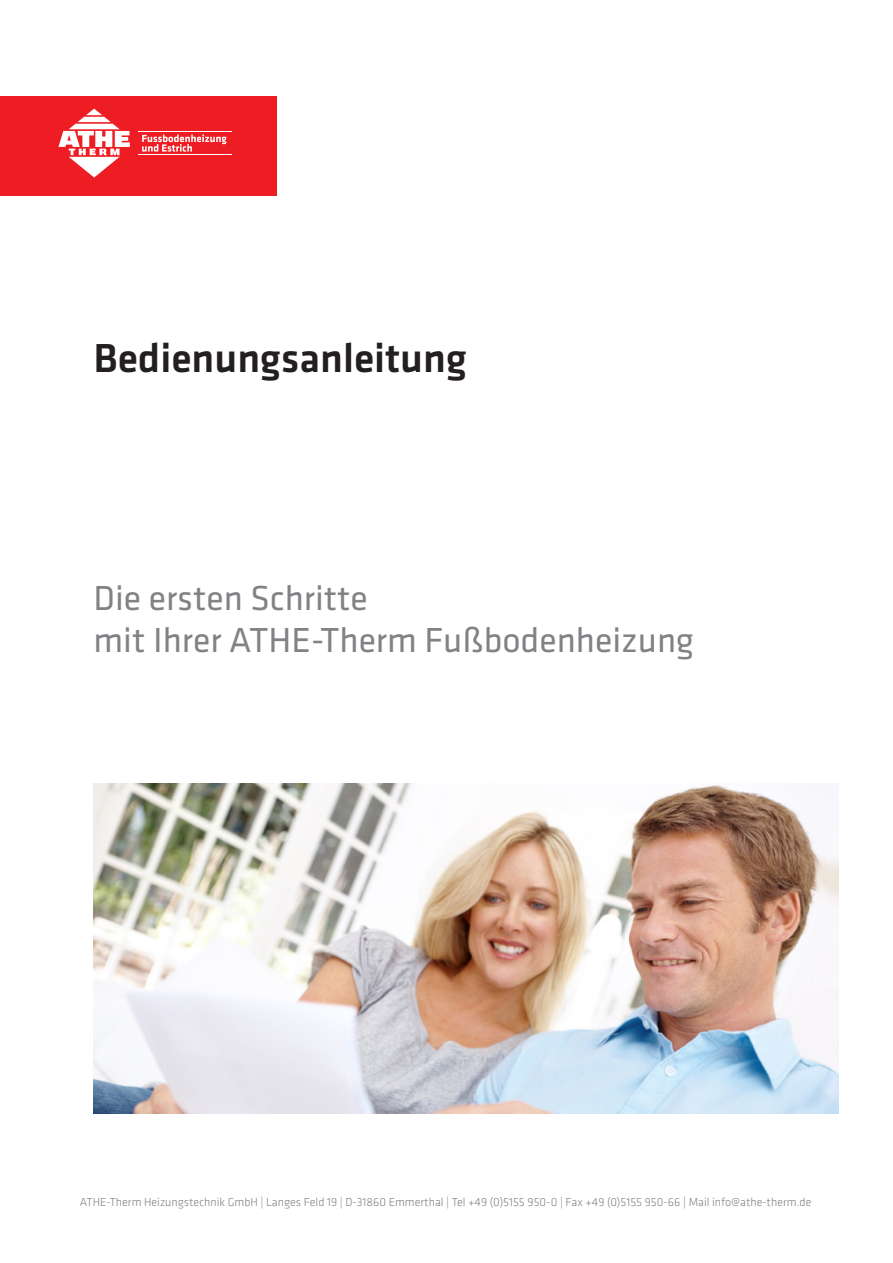
<style>
.page{position:relative;width:893px;height:1263px;background:#fff}
.page>*{position:absolute;margin:0;border:0;box-sizing:border-box;transform-origin:0 0}
.t1{font:500 42px "Klavika";color:#231f20}
.t2{font:36px "Klavika";color:#808285}
.t3{font:300 12px "Klavika";color:#808285}
</style>
<div class="page">
<div style="left:0;top:96px;width:277px;height:100px;background:#ee1d23"></div>
<svg style="left:58px;top:109px;width:72px;height:68px"></svg>
<svg style="left:142px;top:134px;width:84px;height:18px"></svg>
<hr style="left:138px;top:131px;width:93px;height:1px;background:#fff">
<hr style="left:138px;top:154px;width:93px;height:1px;background:#fff">
<img style="left:94px;top:783px;width:745px;height:330px">
<p class="t1" style="left:94px;top:335px;width:374px">Bedienungsanleitung</p>
<p class="t2" style="left:94px;top:578px;width:276px">Die ersten Schritte</p>
<p class="t2" style="left:94px;top:620px;width:602px">mit Ihrer ATHE-Therm Fußbodenheizung</p>
<p class="t3" style="left:80px;top:1195px;width:733px">ATHE-Therm Heizungstechnik GmbH | Langes Feld 19 | D-31860 Emmerthal | Tel +49 (0)5155 950-0 | Fax +49 (0)5155 950-66 | Mail info@athe-therm.de</p>
</div>
